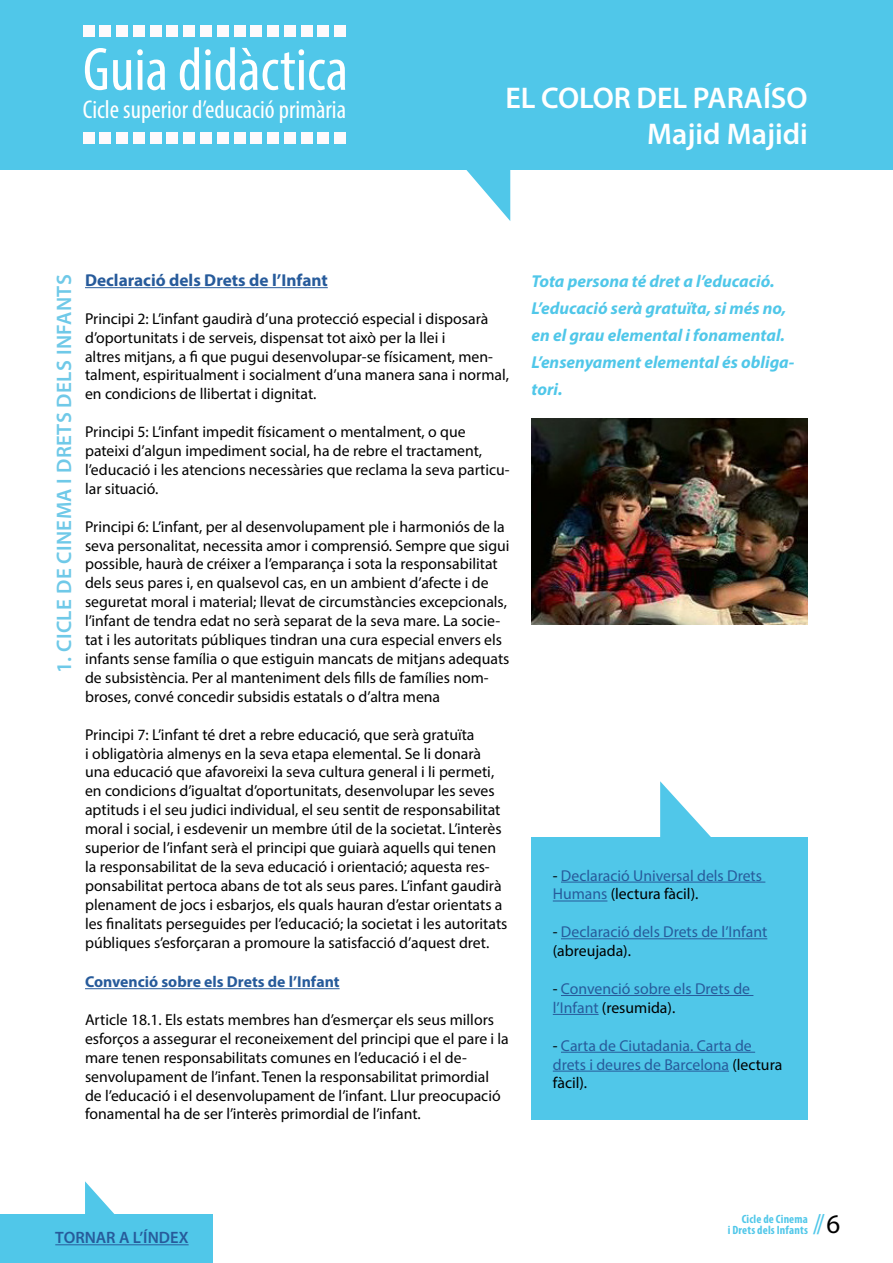
<style>
.page{position:relative;width:893px;height:1263px;background:#fff}
.page>*{position:absolute;margin:0;border:0;box-sizing:border-box;transform-origin:0 0}
.t1{font:condensed 61.5px "Myriad Pro";color:#fff}
.t2{font:600 30px/36px "Myriad Pro";color:#fff;text-align:right}
.t3{font:28.5px "Minion Pro";color:#50c7e9}
.t4{font:condensed 25.8px "Myriad Pro";color:#fff}
.t5{font:600 21px "Myriad Pro";letter-spacing:.02em;color:#6fc9e8}
.t6{font:italic 700 17.25px/27px "Myriad Pro";color:#50c7e9}
.t7{font:700 17.25px "Myriad Pro";color:#275b9b}
.t8{font:600 16.5px "Myriad Pro";color:#275b9b}
.t9{font:15.75px/18.9px "Myriad Pro";color:#000}
.t10{font:15.75px/18.9px "Myriad Pro";color:#275b9b}
.t11{font:700 15.75px "Myriad Pro";color:#275b9b}
.t12{font:700 condensed 12px/10.5px "Myriad Pro";letter-spacing:.015em;color:#50c7e9;text-align:right}
.s1{color:#000}
.s2{font-family:"Myriad Pro";font-size:27px;color:#000}
</style>
<div class="page">
<div style="left:0;top:0;width:893px;height:169px;background:#50c7e9"></div>
<svg style="left:459px;top:169px;width:51px;height:52px"></svg>
<div style="left:83px;top:26px;width:11px;height:11px;background:#fefafc"></div>
<div style="left:100px;top:26px;width:11px;height:11px;background:#fefafc"></div>
<div style="left:116px;top:26px;width:12px;height:11px;background:#fefafc"></div>
<div style="left:133px;top:26px;width:12px;height:11px;background:#fefafc"></div>
<div style="left:150px;top:26px;width:11px;height:11px;background:#fefafc"></div>
<div style="left:167px;top:26px;width:11px;height:11px;background:#fefafc"></div>
<div style="left:183px;top:26px;width:12px;height:11px;background:#fefafc"></div>
<div style="left:200px;top:26px;width:12px;height:11px;background:#fefafc"></div>
<div style="left:217px;top:26px;width:11px;height:11px;background:#fefafc"></div>
<div style="left:234px;top:26px;width:11px;height:11px;background:#fefafc"></div>
<div style="left:251px;top:26px;width:11px;height:11px;background:#fefafc"></div>
<div style="left:267px;top:26px;width:12px;height:11px;background:#fefafc"></div>
<div style="left:284px;top:26px;width:12px;height:11px;background:#fefafc"></div>
<div style="left:301px;top:26px;width:11px;height:11px;background:#fefafc"></div>
<div style="left:318px;top:26px;width:11px;height:11px;background:#fefafc"></div>
<div style="left:334px;top:26px;width:12px;height:11px;background:#fefafc"></div>
<div style="left:83px;top:132px;width:11px;height:12px;background:#fefafc"></div>
<div style="left:100px;top:132px;width:11px;height:12px;background:#fefafc"></div>
<div style="left:116px;top:132px;width:12px;height:12px;background:#fefafc"></div>
<div style="left:133px;top:132px;width:12px;height:12px;background:#fefafc"></div>
<div style="left:150px;top:132px;width:11px;height:12px;background:#fefafc"></div>
<div style="left:167px;top:132px;width:11px;height:12px;background:#fefafc"></div>
<div style="left:183px;top:132px;width:12px;height:12px;background:#fefafc"></div>
<div style="left:200px;top:132px;width:12px;height:12px;background:#fefafc"></div>
<div style="left:217px;top:132px;width:11px;height:12px;background:#fefafc"></div>
<div style="left:234px;top:132px;width:11px;height:12px;background:#fefafc"></div>
<div style="left:251px;top:132px;width:11px;height:12px;background:#fefafc"></div>
<div style="left:267px;top:132px;width:12px;height:12px;background:#fefafc"></div>
<div style="left:284px;top:132px;width:12px;height:12px;background:#fefafc"></div>
<div style="left:301px;top:132px;width:11px;height:12px;background:#fefafc"></div>
<div style="left:318px;top:132px;width:11px;height:12px;background:#fefafc"></div>
<div style="left:334px;top:132px;width:12px;height:12px;background:#fefafc"></div>
<hr style="left:85px;top:287px;width:243px;height:1px;background:#275b9b">
<hr style="left:85px;top:988px;width:255px;height:1px;background:#275b9b">
<img style="left:531px;top:419px;width:276px;height:206px">
<svg style="left:85px;top:1181px;width:30px;height:33px"></svg>
<div style="left:0;top:1214px;width:213px;height:49px;background:#50c7e9"></div>
<hr style="left:55px;top:1244px;width:134px;height:1px;background:#275b9b">
<div style="left:531px;top:837px;width:277px;height:283px;background:#50c7e9"></div>
<hr style="left:561px;top:882px;width:204px;height:1px;background:#275b9b">
<hr style="left:553px;top:900px;width:54px;height:1px;background:#275b9b">
<hr style="left:561px;top:938px;width:206px;height:1px;background:#275b9b">
<hr style="left:561px;top:995px;width:192px;height:1px;background:#275b9b">
<hr style="left:553px;top:1014px;width:46px;height:1px;background:#275b9b">
<hr style="left:561px;top:1052px;width:194px;height:1px;background:#275b9b">
<hr style="left:553px;top:1071px;width:176px;height:1px;background:#275b9b">
<svg style="left:660px;top:781px;width:51px;height:56px"></svg>
<h1 class="t1" style="left:83px;top:32px;width:267px">Guia didàctica</h1>
<h3 class="t4" style="left:83px;top:94px;width:265px">Cicle superior d’educació primària</h3>
<h2 class="t2" style="left:505px;top:79px;width:304px">EL COLOR DEL PARAÍSO<br>Majid Majidi</h2>
<h3 class="t5" style="left:51px;top:673px;width:400px;rotate:-90deg">1. CICLE DE CINEMA I DRETS DELS INFANTS</h3>
<p class="t7" style="left:85px;top:269px;width:244px">Declaració dels Drets de l’Infant</p>
<p class="t9" style="left:85px;top:309px;width:425px">Principi 2: L’infant gaudirà d’una protecció especial i disposarà d’oportunitats i de serveis, dispensat tot això per la llei i<br>altres mitjans, a fi que pugui desenvolupar-se físicament, men&shy;talment, espiritualment i socialment d’una manera sana i normal, en condicions de llibertat i dignitat.</p>
<p class="t9" style="left:85px;top:422px;width:426px">Principi 5: L’infant impedit físicament o mentalment, o que pateixi d’algun impediment social, ha de rebre el tractament, l’educació i les atencions necessàries que reclama la seva particu&shy;lar situació.</p>
<p class="t9" style="left:85px;top:517px;width:426px">Principi 6: L’infant, per al desenvolupament ple i harmoniós de la seva personalitat, necessita amor i comprensió. Sempre que sigui possible, haurà de créixer a l’emparança i sota la responsabilitat dels seus pares i, en qualsevol cas, en un ambient d’afecte i de seguretat moral i material; llevat de circumstàncies excepcionals, l’infant de tendra edat no serà separat de la seva mare. La socie&shy;tat i les autoritats públiques tindran una cura especial envers els infants sense família o que estiguin mancats de mitjans adequats de subsistència. Per al manteniment dels fills de famílies nom&shy;broses, convé concedir subsidis estatals o d’altra mena</p>
<p class="t9" style="left:85px;top:725px;width:424px">Principi 7: L’infant té dret a rebre educació, que serà gratuïta<br>i obligatòria almenys en la seva etapa elemental. Se li donarà una educació que afavoreixi la seva cultura general i li permeti, en condicions d’igualtat d’oportunitats, desenvolupar les seves aptituds i el seu judici individual, el seu sentit de responsabilitat moral i social, i esdevenir un membre útil de la societat. L’interès superior de l’infant serà el principi que guiarà aquells qui tenen la responsabilitat de la seva educació i orientació; aquesta res&shy;ponsabilitat pertoca abans de tot als seus pares. L’infant gaudirà plenament de jocs i esbarjos, els quals hauran d’estar orientats a les finalitats perseguides per l’educació; la societat i les autoritats públiques s’esforçaran a promoure la satisfacció d’aquest dret.</p>
<p class="t11" style="left:85px;top:971px;width:256px">Convenció sobre els Drets de l’Infant</p>
<p class="t9" style="left:85px;top:1010px;width:425px">Article 18.1. Els estats membres han d’esmerçar els seus millors esforços a assegurar el reconeixement del principi que el pare i la mare tenen responsabilitats comunes en l’educació i el de&shy;senvolupament de l’infant. Tenen la responsabilitat primordial de l’educació i el desenvolupament de l’infant. Llur preocupació fonamental ha de ser l’interès primordial de l’infant.</p>
<p class="t6" style="left:531px;top:267px;width:264px">Tota persona té dret a l’educació.<br>L’educació serà gratuïta, si més no, en el grau elemental i fonamental.<br>L’ensenyament elemental és obliga&shy;tori.</p>
<p class="t10" style="left:553px;top:865px;width:211px"><span class="s1">-</span> Declaració Universal dels Drets<br>Humans <span class="s1">(lectura fàcil).</span></p>
<p class="t10" style="left:553px;top:922px;width:216px"><span class="s1">-</span> Declaració dels Drets de l’Infant <span class="s1">(abreujada).</span></p>
<p class="t10" style="left:553px;top:979px;width:199px"><span class="s1">-</span> Convenció sobre els Drets de l’Infant <span class="s1">(resumida).</span></p>
<p class="t10" style="left:553px;top:1036px;width:231px"><span class="s1">-</span> Carta de Ciutadania. Carta de drets i deures de Barcelona <span class="s1">(lectura fàcil).</span></p>
<p class="t8" style="left:55px;top:1227px;width:135px">TORNAR A L’ÍNDEX</p>
<h3 class="t3" style="left:812px;top:1204px;width:29px">//<span class="s2">6</span></h3>
<p class="t12" style="left:728px;top:1213px;width:82px">Cicle de Cinema<br>i Drets dels Infants</p>
</div>
